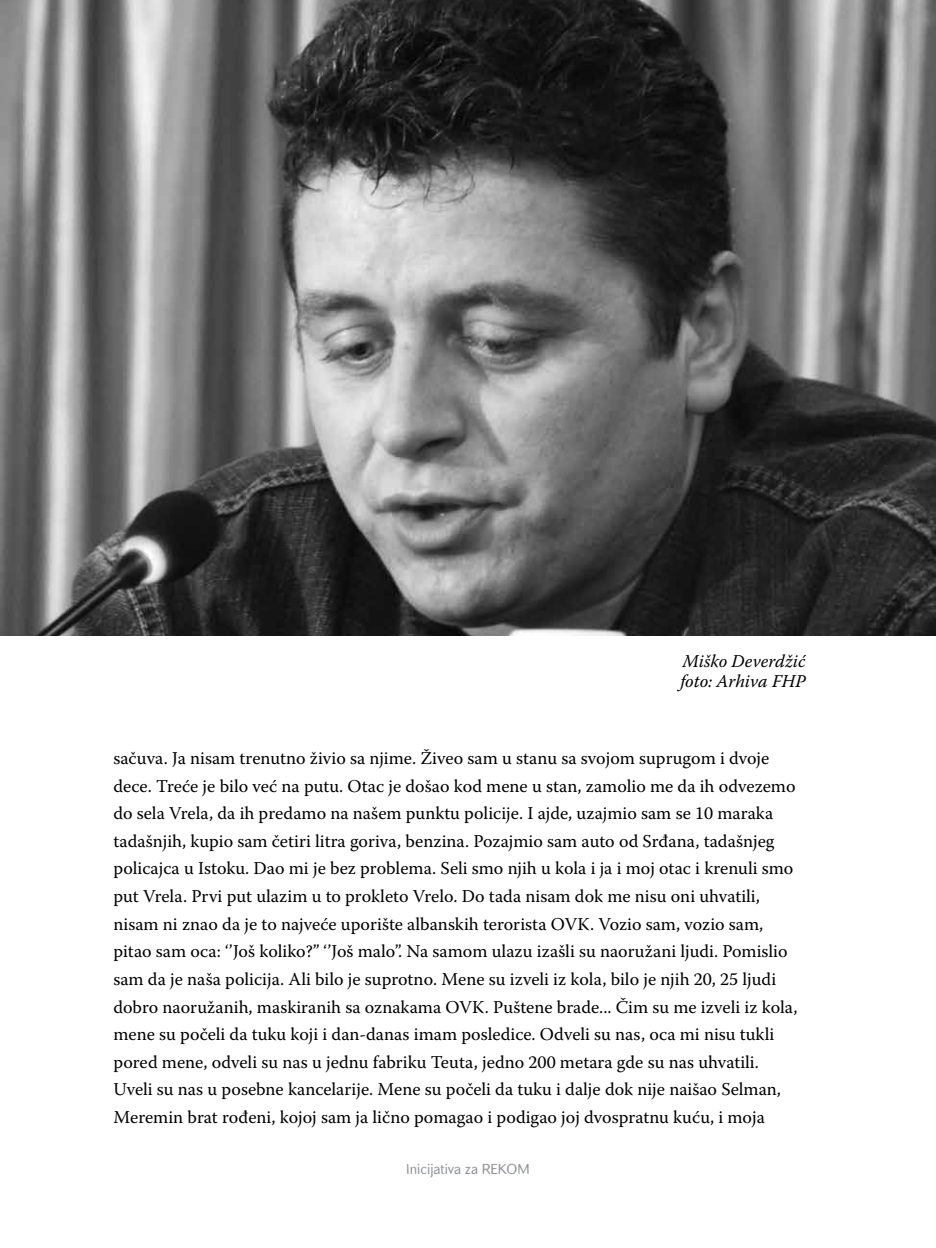
<style>
.page{position:relative;width:936px;height:1248px;background:#fff}
.page>*{position:absolute;margin:0;border:0;box-sizing:border-box;transform-origin:0 0}
.t1{font:18px/27.6px "Warnock Pro";color:#000}
.t2{font:italic 18px/19.8px "Warnock Pro";color:#000}
.t3{font:14px "Batke";color:#939598}
</style>
<div class="page">
<img style="left:0;top:0;width:935px;height:635px">
<p class="t2" style="left:680px;top:651px;width:127px">Miško Deverdžić foto: Arhiva FHP</p>
<p class="t1" style="left:113px;top:743px;width:685px">sačuva. Ja nisam trenutno živio sa njime. Živeo sam u stanu sa svojom suprugom i dvoje dece. Treće je bilo već na putu. Otac je došao kod mene u stan, zamolio me da ih odvezemo do sela Vrela, da ih predamo na našem punktu policije. I ajde, uzajmio sam se 10 maraka tadašnjih, kupio sam četiri litra goriva, benzina. Pozajmio sam auto od Srđana, tadašnjeg policajca u Istoku. Dao mi je bez problema. Seli smo njih u kola i ja i moj otac i krenuli smo put Vrela. Prvi put ulazim u to prokleto Vrelo. Do tada nisam dok me nisu oni uhvatili, nisam ni znao da je to najveće uporište albanskih terorista OVK. Vozio sam, vozio sam, pitao sam oca: ‘’Još koliko?’’ ‘’Još malo’’. Na samom ulazu izašli su naoružani ljudi. Pomislio sam da je naša policija. Ali bilo je suprotno. Mene su izveli iz kola, bilo je njih 20, 25 ljudi dobro naoružanih, maskiranih sa oznakama OVK. Puštene brade... Čim su me izveli iz kola, mene su počeli da tuku koji i dan-danas imam posledice. Odveli su nas, oca mi nisu tukli pored mene, odveli su nas u jednu fabriku Teuta, jedno 200 metara gde su nas uhvatili.<br>Uveli su nas u posebne kancelarije. Mene su počeli da tuku i dalje dok nije naišao Selman, Meremin brat rođeni, kojoj sam ja lično pomagao i podigao joj dvospratnu kuću, i moja</p>
<p class="t3" style="left:406px;top:1160px;width:125px">Inicijativa za REKOM</p>
</div>
